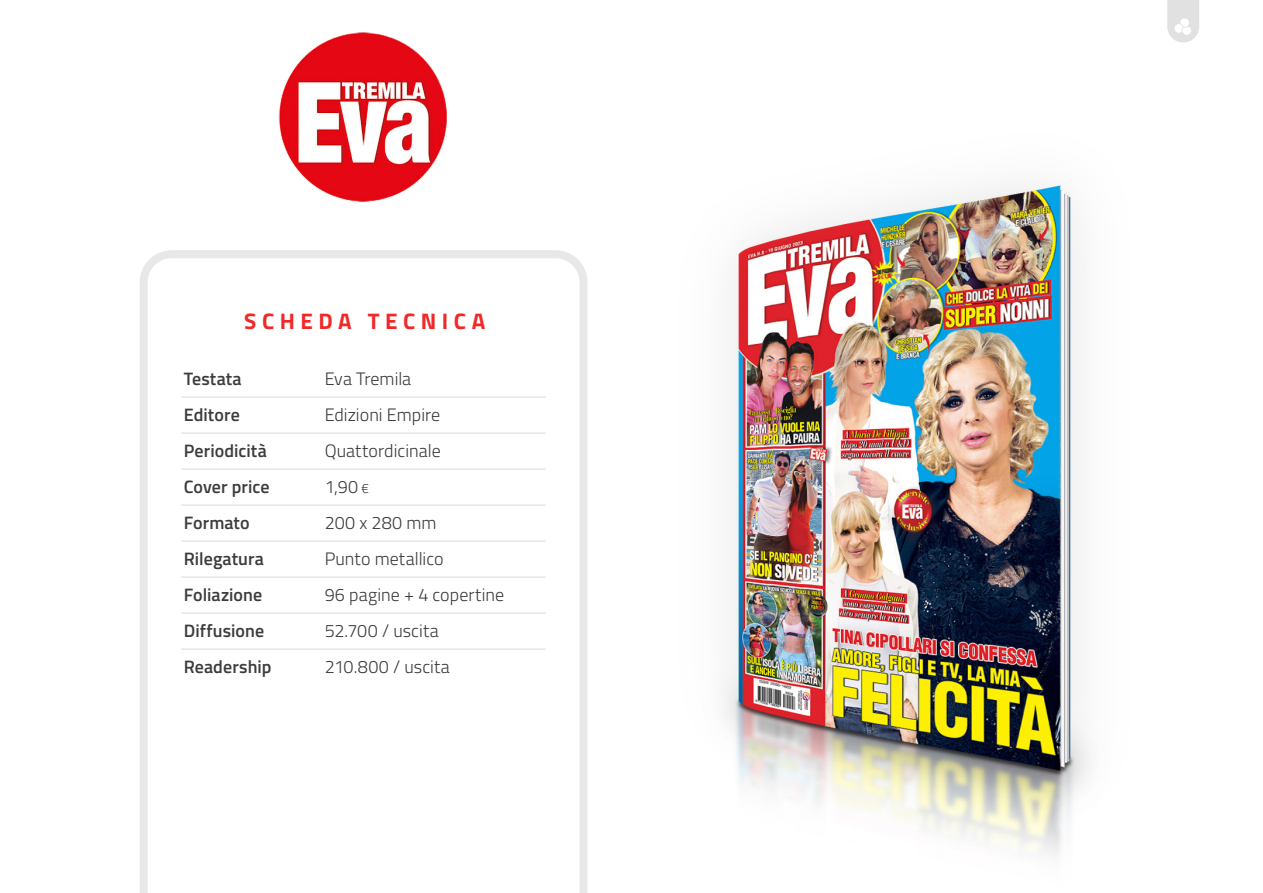
<style>
.page{position:relative;width:1263px;height:893px;background:#fff}
.page>*{position:absolute;margin:0;border:0;box-sizing:border-box;transform-origin:0 0}
.t1{font:700 22.5px "Titillium Web";letter-spacing:.24em;color:#f02828}
.t2{font:300 18px/36px "Titillium Web";letter-spacing:.005em;color:#3c3c3c}
.t3{font:600 18px/36px "Titillium Web";letter-spacing:.005em;color:#3c3c3c}
.s1{font-size:13.5px}
</style>
<div class="page">
<img style="left:723px;top:184px;width:368px;height:672px">
<svg style="left:1167px;top:0;width:32px;height:43px"></svg>
<svg style="left:140px;top:250px;width:447px;height:643px"></svg>
<img style="left:278px;top:32px;width:169px;height:170px">
<p class="t1" style="left:244px;top:304px;width:243px">SCHEDA TECNICA</p>
<p class="t3" style="left:184px;top:360px;width:89px">Testata<br>Editore<br>Periodicità<br>Cover price<br>Formato<br>Rilegatura<br>Foliazione<br>Diffusione<br>Readership</p>
<p class="t2" style="left:325px;top:360px;width:181px">Eva Tremila<br>Edizioni Empire<br>Quattordicinale<br>1,90 <span class="s1">€<br></span>200 x 280 mm<br>Punto metallico<br>96 pagine + 4 copertine<br>52.700 / uscita<br>210.800 / uscita</p>
</div>
